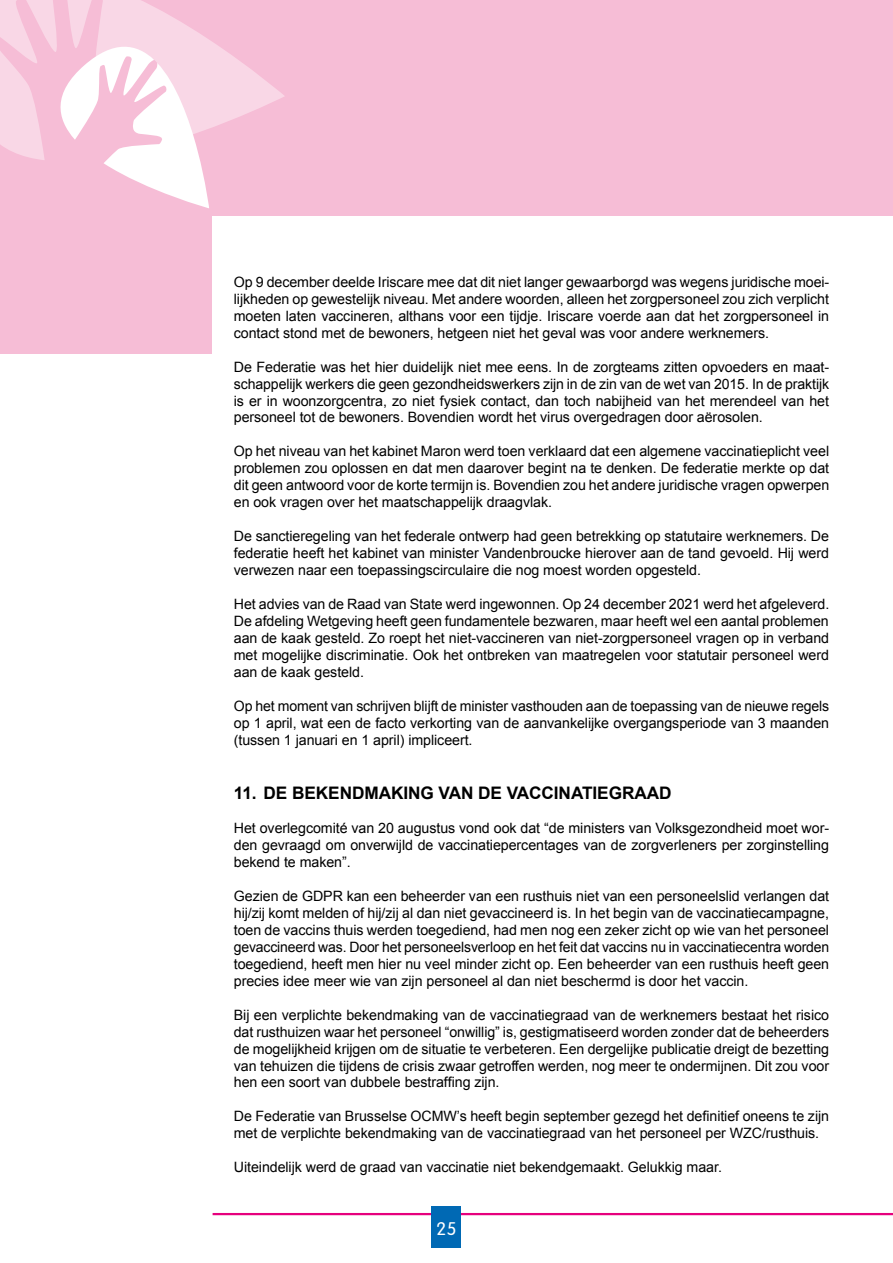
<style>
.page{position:relative;width:893px;height:1263px;background:#fff}
.page>*{position:absolute;margin:0;border:0;box-sizing:border-box;transform-origin:0 0}
.t1{font:300 18px "VAG Rounded";color:#fff}
.t2{font:700 17.25px "Arial";letter-spacing:-.005em;color:#000}
.t3{font:14.25px/17px "Arial";letter-spacing:-.005em;color:#000;text-align:justify}
</style>
<div class="page">
<div style="left:0;top:0;width:893px;height:354px;background:#f6bdd6"></div>
<div style="left:213px;top:216px;width:680px;height:1047px;background:#fff"></div>
<svg style="left:104px;top:160px;width:105px;height:48px"></svg>
<svg style="left:0;top:0;width:285px;height:160px"></svg>
<hr style="left:213px;top:1213px;width:680px;height:2px;background:#e6007d">
<div style="left:432px;top:1205px;width:29px;height:42px;background:#0069b4"></div>
<p class="t3" style="left:234px;top:273px;width:597px">Op 9 december deelde Iriscare mee dat dit niet langer gewaarborgd was wegens juridische moei&shy;lijkheden op gewestelijk niveau. Met andere woorden, alleen het zorgpersoneel zou zich verplicht moeten laten vaccineren, althans voor een tijdje. Iriscare voerde aan dat het zorgpersoneel in contact stond met de bewoners, hetgeen niet het geval was voor andere werknemers.</p>
<p class="t3" style="left:234px;top:358px;width:597px">De Federatie was het hier duidelijk niet mee eens. In de zorgteams zitten opvoeders en maat&shy;schappelijk werkers die geen gezondheidswerkers zijn in de zin van de wet van 2015. In de praktijk is er in woonzorgcentra, zo niet fysiek contact, dan toch nabijheid van het merendeel van het personeel tot de bewoners. Bovendien wordt het virus overgedragen door aërosolen.</p>
<p class="t3" style="left:234px;top:443px;width:597px">Op het niveau van het kabinet Maron werd toen verklaard dat een algemene vaccinatieplicht veel problemen zou oplossen en dat men daarover begint na te denken. De federatie merkte op dat dit geen antwoord voor de korte termijn is. Bovendien zou het andere juridische vragen opwerpen en ook vragen over het maatschappelijk draagvlak.</p>
<p class="t3" style="left:234px;top:528px;width:597px">De sanctieregeling van het federale ontwerp had geen betrekking op statutaire werknemers. De federatie heeft het kabinet van minister Vandenbroucke hierover aan de tand gevoeld. Hij werd verwezen naar een toepassingscirculaire die nog moest worden opgesteld.</p>
<p class="t3" style="left:234px;top:596px;width:597px;text-align:left">Het advies van de Raad van State werd ingewonnen. Op 24 december 2021 werd het afgeleverd.<br>De afdeling Wetgeving heeft geen fundamentele bezwaren, maar heeft wel een aantal problemen aan de kaak gesteld. Zo roept het niet-vaccineren van niet-zorgpersoneel vragen op in verband met mogelijke discriminatie. Ook het ontbreken van maatregelen voor statutair personeel werd aan de kaak gesteld.</p>
<p class="t3" style="left:234px;top:697px;width:597px">Op het moment van schrijven blijft de minister vasthouden aan de toepassing van de nieuwe regels op 1 april, wat een de facto verkorting van de aanvankelijke overgangsperiode van 3 maanden (tussen 1 januari en 1 april) impliceert.</p>
<p class="t2" style="left:234px;top:781px;width:439px">11. DE BEKENDMAKING VAN DE VACCINATIEGRAAD</p>
<p class="t3" style="left:234px;top:820px;width:597px">Het overlegcomité van 20 augustus vond ook dat “de ministers van Volksgezondheid moet wor&shy;den gevraagd om onverwijld de vaccinatiepercentages van de zorgverleners per zorginstelling bekend te maken”.</p>
<p class="t3" style="left:234px;top:887px;width:597px">Gezien de GDPR kan een beheerder van een rusthuis niet van een personeelslid verlangen dat hij/zij komt melden of hij/zij al dan niet gevaccineerd is. In het begin van de vaccinatiecampagne, toen de vaccins thuis werden toegediend, had men nog een zeker zicht op wie van het personeel gevaccineerd was. Door het personeelsverloop en het feit dat vaccins nu in vaccinatiecentra worden toegediend, heeft men hier nu veel minder zicht op. Een beheerder van een rusthuis heeft geen precies idee meer wie van zijn personeel al dan niet beschermd is door het vaccin.</p>
<p class="t3" style="left:234px;top:1006px;width:597px">Bij een verplichte bekendmaking van de vaccinatiegraad van de werknemers bestaat het risico dat rusthuizen waar het personeel “onwillig” is, gestigmatiseerd worden zonder dat de beheerders de mogelijkheid krijgen om de situatie te verbeteren. Een dergelijke publicatie dreigt de bezetting van tehuizen die tijdens de crisis zwaar getroffen werden, nog meer te ondermijnen. Dit zou voor hen een soort van dubbele bestraffing zijn.</p>
<p class="t3" style="left:234px;top:1108px;width:597px">De Federatie van Brusselse OCMW’s heeft begin september gezegd het definitief oneens te zijn met de verplichte bekendmaking van de vaccinatiegraad van het personeel per WZC/rusthuis.</p>
<p class="t3" style="left:234px;top:1159px;width:487px">Uiteindelijk werd de graad van vaccinatie niet bekendgemaakt. Gelukkig maar.</p>
<p class="t1" style="left:437px;top:1218px;width:21px">25</p>
</div>
